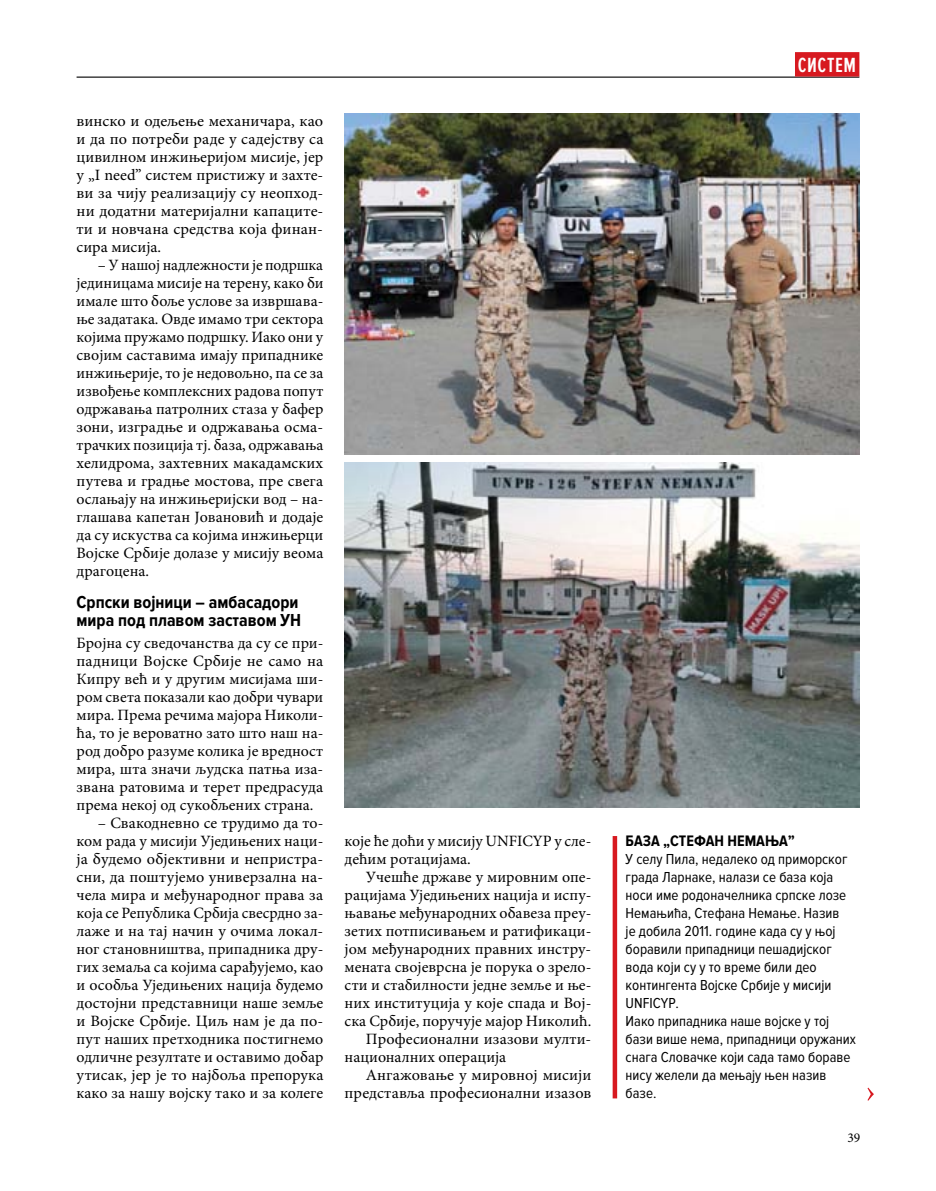
<style>
.page{position:relative;width:936px;height:1191px;background:#fff}
.page>*{position:absolute;margin:0;border:0;box-sizing:border-box;transform-origin:0 0}
.t1{font:600 21.3px "Proxima Nova Ex Cn";letter-spacing:.03em;color:#fff}
.t2{font:700 18px/18px "Proxima Nova Cond";color:#000}
.t3{font:15.75px/18px "Minion Pro";color:#000;text-align:justify}
.t4{font:15.75px/18px "Minion Pro";color:#000;text-align:justify;scale:1.04 1}
.t5{font:700 15.75px "Proxima Nova Cond";color:#000}
.t6{font:15px/18px "Proxima Nova Cond";color:#000}
.t7{font:13.5px "Minion Pro";color:#000}
</style>
<div class="page">
<svg style="left:867px;top:1087px;width:6px;height:13px"></svg>
<hr style="left:77px;top:77px;width:782px;height:1px;background:#000">
<div style="left:795px;top:52px;width:64px;height:25px;background:#d71920"></div>
<div style="left:612px;top:836px;width:5px;height:262px;background:#d71920"></div>
<img style="left:344px;top:114px;width:515px;height:340px">
<img style="left:344px;top:462px;width:515px;height:345px">
<p class="t4" style="left:77px;top:112px;width:239px">винско и одељење механичара, као и да по потреби раде у садејству са цивилном инжињеријом мисије, јер у „I need” систем пристижу и захте&shy;ви за чију реализацију су неопход&shy;ни додатни материјални капаците&shy;ти и новчана средства која финан&shy;сира мисија.</p>
<p class="t3" style="left:77px;top:256px;width:248px;text-indent:21px">– У нашој надлежности је подршка јединицама мисије на терену, како би имале што боље услове за извршава&shy;ње задатака. Овде имамо три сектора којима пружамо подршку. Иако они у својим саставима имају припаднике инжињерије, то је недовољно, па се за извођење комплексних радова попут одржавања патролних стаза у бафер зони, изградње и одржавања осма&shy;трачких позиција тј. база, одржавања хелидрома, захтевних макадамских путева и градње мостова, пре свега ослањају на инжињеријски вод – на&shy;глашава капетан Јовановић и додаје да су искуства са којима инжињерци Војске Србије долазе у мисију веома драгоцена.</p>
<p class="t2" style="left:77px;top:593px;width:226px">Српски војници – амбасадори мира под плавом заставом УН</p>
<p class="t3" style="left:77px;top:634px;width:248px">Бројна су сведочанства да су се при&shy;падници Војске Србије не само на Кипру већ и у другим мисијама ши&shy;ром света показали као добри чувари мира. Према речима мајора Николи&shy;ћа, то је вероватно зато што наш на&shy;род добро разуме колика је вредност мира, шта значи људска патња иза&shy;звана ратовима и терет предрасуда према некој од сукобљених страна.</p>
<p class="t3" style="left:77px;top:814px;width:248px;text-indent:21px">– Свакодневно се трудимо да то&shy;ком рада у мисији Уједињених наци&shy;ја будемо објективни и непристра&shy;сни, да поштујемо универзална на&shy;чела мира и међународног права за која се Република Србија свесрдно за&shy;лаже и на тај начин у очима локал&shy;ног становништва, припадника дру&shy;гих земаља са којима сарађујемо, као и особља Уједињених нација будемо достојни представници наше земље и Војске Србије. Циљ нам је да по&shy;пут наших претходника постигнемо одличне резултате и оставимо добар утисак, јер је то најбоља препорука како за нашу војску тако и за колеге</p>
<p class="t3" style="left:344px;top:832px;width:248px">које ће доћи у мисију UNFICYP у сле&shy;дећим ротацијама.</p>
<p class="t3" style="left:366px;top:868px;width:227px">Учешће државе у мировним опе-</p>
<p class="t3" style="left:344px;top:886px;width:248px">рацијама Уједињених нација и испу-</p>
<p class="t3" style="left:344px;top:904px;width:248px">њавање међународних обавеза преу-</p>
<p class="t3" style="left:344px;top:922px;width:248px">зетих потписивањем и ратификаци-</p>
<p class="t3" style="left:344px;top:940px;width:248px">јом међународних правних инстру-</p>
<p class="t3" style="left:344px;top:958px;width:248px">мената својеврсна је порука о зрело-</p>
<p class="t3" style="left:344px;top:976px;width:248px">сти и стабилности једне земље и ње-</p>
<p class="t3" style="left:344px;top:994px;width:248px">них институција у које спада и Вој-</p>
<p class="t3" style="left:344px;top:1012px;width:248px">ска Србије, поручује мајор Николић.</p>
<p class="t3" style="left:366px;top:1030px;width:227px">Професионални изазови мулти-</p>
<p class="t3" style="left:344px;top:1048px;width:163px">националних операција</p>
<p class="t3" style="left:366px;top:1066px;width:227px">Ангажовање у мировној мисији</p>
<p class="t3" style="left:344px;top:1084px;width:248px">представља професионални изазов</p>
<h1 class="t1" style="left:797px;top:53px;width:60px">СИСТЕМ</h1>
<p class="t5" style="left:625px;top:832px;width:171px">БАЗА „СТЕФАН НЕМАЊА”</p>
<p class="t6" style="left:625px;top:850px;width:232px">У селу Пила, недалеко од приморског града Ларнаке, налази се база која носи име родоначелника српске лозе<br>Немањића, Стефана Немање. Назив<br>је добила 2011. године када су у њој боравили припадници пешадијског вода који су у то време били део контингента Војске Србије у мисији<br>UNFICYP.<br>Иако припадника наше војске у тој бази више нема, припадници оружаних снага Словачке који сада тамо бораве нису желели да мењају њен назив базе.</p>
<p class="t7" style="left:847px;top:1128px;width:14px">39</p>
</div>
